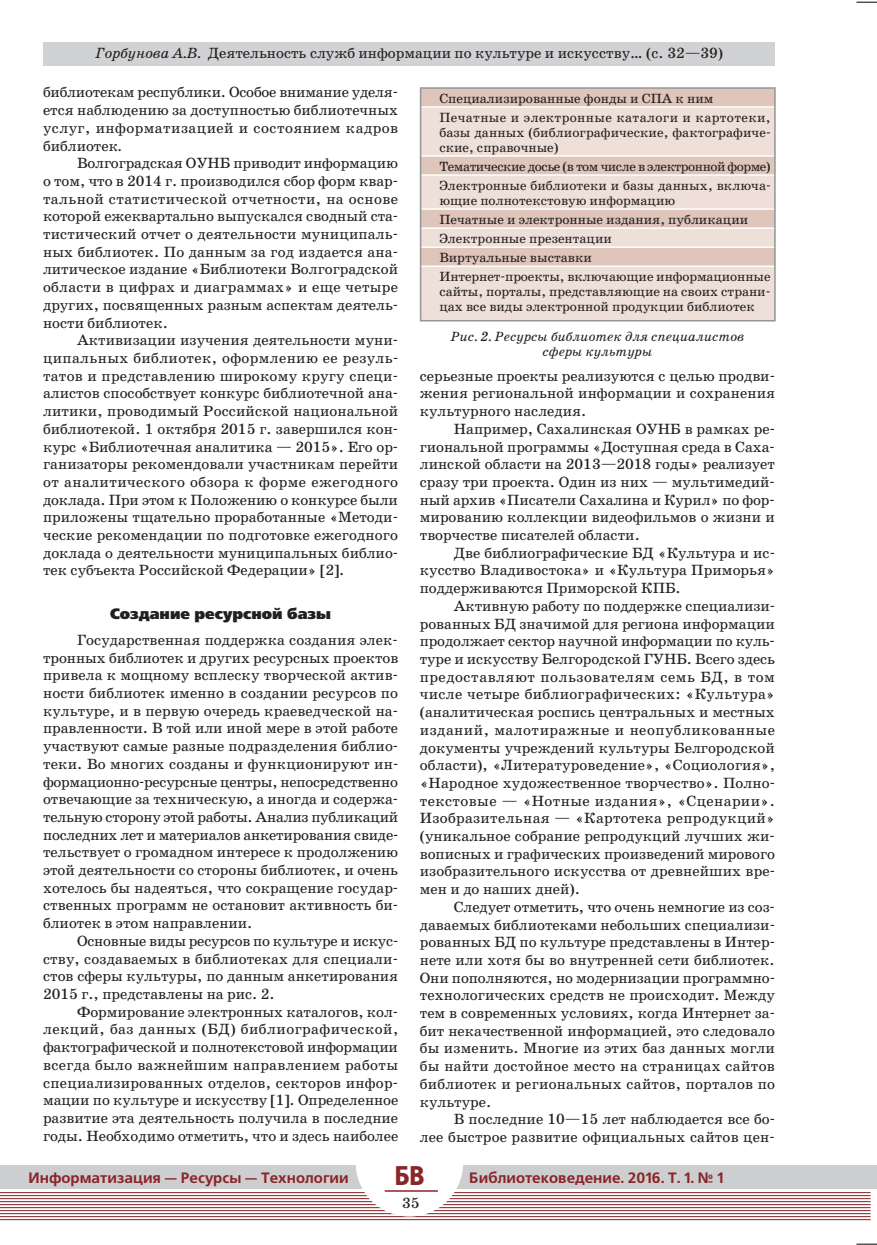
<style>
.page{position:relative;width:877px;height:1245px;background:#fff}
.page>*{position:absolute;margin:0;border:0;box-sizing:border-box;transform-origin:0 0}
.t1{font:27px "Hermes C";color:#8a2528}
.t2{font:15px/17.7px "School Book C";color:#231f20;text-align:justify}
.t3{font:700 15px "Free Set C";color:#8a2528}
.t4{font:15px "Free Set Black C";color:#231f20}
.t5{font:13.5px/19px "School Book C";color:#231f20}
.t6{font:13.5px/19px "School Book C";letter-spacing:-.035em;color:#231f20}
.t7{font:13.5px/19px "School Book C";letter-spacing:.025em;color:#231f20}
.t8{font:italic 13.5px/15px "School Book C";color:#231f20;text-align:center}
.s1{font-style:italic}
</style>
<div class="page">
<div style="left:455px;top:1165px;width:422px;height:24px;background:#cdced0"></div>
<div style="left:0;top:1165px;width:364px;height:23px;background:#cdced0"></div>
<div style="left:43px;top:43px;width:732px;height:23px;background:#d1d2d4"></div>
<div style="left:435px;top:89px;width:339px;height:17px;background:#dfc5ba"></div>
<svg style="left:421px;top:108px;width:353px;height:212px;background:#ead9d1"></svg>
<hr style="left:435px;top:155px;width:339px;height:2px;background:#fff">
<hr style="left:435px;top:174px;width:339px;height:2px;background:#fff">
<hr style="left:435px;top:208px;width:339px;height:2px;background:#fff">
<hr style="left:435px;top:227px;width:339px;height:2px;background:#fff">
<hr style="left:435px;top:246px;width:339px;height:2px;background:#fff">
<hr style="left:435px;top:265px;width:339px;height:2px;background:#fff">
<svg style="left:420px;top:87px;width:15px;height:21px"></svg>
<hr style="left:435px;top:87px;width:341px;height:2px;background:#939598">
<svg style="left:774px;top:89px;width:2px;height:18px"></svg>
<hr style="left:420px;top:107px;width:1px;height:49px;background:#939598">
<hr style="left:774px;top:107px;width:2px;height:49px;background:#939598">
<svg style="left:420px;top:155px;width:15px;height:21px"></svg>
<svg style="left:774px;top:156px;width:2px;height:19px"></svg>
<hr style="left:420px;top:175px;width:1px;height:34px;background:#939598">
<hr style="left:774px;top:175px;width:2px;height:34px;background:#939598">
<svg style="left:420px;top:208px;width:15px;height:59px"></svg>
<svg style="left:774px;top:209px;width:2px;height:57px"></svg>
<hr style="left:420px;top:266px;width:1px;height:54px;background:#939598">
<hr style="left:774px;top:266px;width:2px;height:54px;background:#939598">
<svg style="left:420px;top:320px;width:15px;height:1px"></svg>
<hr style="left:435px;top:320px;width:341px;height:1px;background:#939598">
<hr style="left:0;top:1219px;width:870px;height:1px;background:#8a2528">
<hr style="left:0;top:1216px;width:870px;height:1px;background:#8a2528">
<hr style="left:0;top:1213px;width:870px;height:1px;background:#8a2528">
<hr style="left:0;top:1210px;width:870px;height:1px;background:#8a2528">
<hr style="left:0;top:1207px;width:870px;height:1px;background:#8a2528">
<hr style="left:0;top:1204px;width:870px;height:1px;background:#8a2528">
<hr style="left:0;top:1201px;width:870px;height:1px;background:#8a2528">
<hr style="left:0;top:1198px;width:870px;height:1px;background:#8a2528">
<hr style="left:0;top:1195px;width:870px;height:1px;background:#8a2528">
<hr style="left:0;top:1192px;width:870px;height:1px;background:#8a2528">
<svg style="left:356px;top:1165px;width:107px;height:50px"></svg>
<hr style="left:385px;top:1190px;width:53px;height:1px;background:#8a2528">
<svg style="left:856px;top:2px;width:21px;height:1px"></svg>
<svg style="left:856px;top:1244px;width:21px;height:1px"></svg>
<p class="t2" style="left:95px;top:45px;width:629px"><span class="s1">Горбунова А.В.</span> Деятельность служб информации по культуре и искусству… (с. 32—39)</p>
<p class="t7" style="left:439px;top:89px;width:333px">Специализированные фонды и СПА к ним<br>Печатные и электронные каталоги и картотеки,</p>
<p class="t5" style="left:439px;top:125px;width:333px;line-height:15px">базы данных (библиографические, фактографиче&shy;ские, справочные)</p>
<p class="t6" style="left:439px;top:157px;width:333px">Тематические досье (в том числе в электронной форме)<br>Электронные библиотеки и базы данных, включа-</p>
<p class="t5" style="left:439px;top:191px;width:333px">ющие полнотекстовую информацию<br>Печатные и электронные издания, публикации Электронные презентации<br>Виртуальные выставки<br>Интернет-проекты, включающие информационные</p>
<p class="t5" style="left:439px;top:284px;width:333px;line-height:15px">сайты, порталы, представляющие на своих страни&shy;цах все виды электронной продукции библиотек</p>
<p class="t8" style="left:450px;top:329px;width:295px">Рис. 2. Ресурсы библиотек для специалистов сферы культуры</p>
<p class="t2" style="left:43px;top:84px;width:357px">библиотекам республики. Особое внимание уделя&shy;ется наблюдению за доступностью библиотечных услуг, информатизацией и состоянием кадров библиотек<span class="s1">.</span></p>
<p class="t2" style="left:43px;top:154px;width:357px;text-indent:34px">Волгоградская ОУНБ приводит информацию о том, что в 2014 г. производился сбор форм квар&shy;тальной статистической отчетности, на основе которой ежеквартально выпускался сводный ста&shy;тистический отчет о деятельности муниципаль&shy;ных библиотек. По данным за год издается ана&shy;литическое издание «Библиотеки Волгоградской области в цифрах и диаграммах» и еще четыре других, посвященных разным аспектам деятель&shy;ности библиотек.</p>
<p class="t2" style="left:43px;top:331px;width:357px;text-indent:34px">Активизации изучения деятельности муни&shy;ципальных библиотек, оформлению ее резуль&shy;татов и представлению широкому кругу специ&shy;алистов способствует конкурс библиотечной ана&shy;литики, проводимый Российской национальной библиотекой. 1 октября 2015 г. завершился кон&shy;курс «Библиотечная аналитика — 2015». Его ор&shy;ганизаторы рекомендовали участникам перейти от аналитического обзора к форме ежегодного доклада. При этом к Положению о конкурсе были приложены тщательно проработанные «Методи&shy;ческие рекомендации по подготовке ежегодного доклада о деятельности муниципальных библио&shy;тек субъекта Российской Федерации» [2].</p>
<p class="t4" style="left:110px;top:605px;width:222px">Создание ресурсной базы</p>
<p class="t2" style="left:43px;top:631px;width:357px;text-indent:34px">Государственная поддержка создания элек&shy;тронных библиотек и других ресурсных проектов привела к мощному всплеску творческой актив&shy;ности библиотек именно в создании ресурсов по культуре, и в первую очередь краеведческой на&shy;правленности. В той или иной мере в этой работе участвуют самые разные подразделения библио&shy;теки. Во многих созданы и функционируют ин&shy;формационно-ресурсные центры, непосредственно отвечающие за техническую, а иногда и содержа&shy;тельную сторону этой работы. Анализ публикаций последних лет и материалов анкетирования свиде&shy;тельствует о громадном интересе к продолжению этой деятельности со стороны библиотек, и очень хотелось бы надеяться, что сокращение государ&shy;ственных программ не остановит активность би&shy;блиотек в этом направлении.</p>
<p class="t2" style="left:43px;top:932px;width:357px;text-indent:34px">Основные виды ресурсов по культуре и искус&shy;ству, создаваемых в библиотеках для специали&shy;стов сферы культуры, по данным анкетирования 2015 г., представлены на рис. 2.</p>
<p class="t2" style="left:43px;top:1003px;width:357px;text-indent:34px">Формирование электронных каталогов, кол&shy;лекций, баз данных (БД) библиографической, фактографической и полнотекстовой информации всегда было важнейшим направлением работы специализированных отделов, секторов инфор&shy;мации по культуре и искусству [1]. Определенное развитие эта деятельность получила в последние годы. Необходимо отметить, что и здесь наиболее</p>
<p class="t2" style="left:420px;top:367px;width:357px">серьезные проекты реализуются с целью продви&shy;жения региональной информации и сохранения культурного наследия.</p>
<p class="t2" style="left:420px;top:420px;width:357px;text-indent:34px">Например, Сахалинская ОУНБ в рамках ре&shy;гиональной программы «Доступная среда в Саха&shy;линской области на 2013—2018 годы» реализует сразу три проекта. Один из них — мультимедий&shy;ный архив «Писатели Сахалина и Курил» по фор&shy;мированию коллекции видеофильмов о жизни и творчестве писателей области.</p>
<p class="t2" style="left:420px;top:544px;width:357px;text-indent:34px">Две библиографические БД «Культура и ис&shy;кусство Владивостока» и «Культура Приморья» поддерживаются Приморской КПБ.</p>
<p class="t2" style="left:420px;top:597px;width:357px;text-indent:34px">Активную работу по поддержке специализи&shy;рованных БД значимой для региона информации продолжает сектор научной информации по куль&shy;туре и искусству Белгородской ГУНБ. Всего здесь предоставляют пользователям семь БД, в том числе четыре библиографических: «Культура» (аналитическая роспись центральных и местных изданий, малотиражные и неопубликованные документы учреждений культуры Белгородской области), «Литературоведение», «Социология», «Народное художественное творчество». Полно&shy;текстовые — «Нотные издания», «Сценарии».<br>Изобразительная — «Картотека репродукций» (уникальное собрание репродукций лучших жи&shy;вописных и графических произведений мирового изобразительного искусства от древнейших вре&shy;мен и до наших дней).</p>
<p class="t2" style="left:420px;top:898px;width:357px;text-indent:34px">Следует отметить, что очень немногие из соз&shy;даваемых библиотеками небольших специализи&shy;рованных БД по культуре представлены в Интер&shy;нете или хотя бы во внутренней сети библиотек.<br>Они пополняются, но модернизации программно&shy;технологических средств не происходит. Между тем в современных условиях, когда Интернет за&shy;бит некачественной информацией, это следовало бы изменить. Многие из этих баз данных могли бы найти достойное место на страницах сайтов библиотек и региональных сайтов, порталов по культуре.</p>
<p class="t2" style="left:420px;top:1110px;width:357px;text-align:right">В последние 10—15 лет наблюдается все бо-<br>лее быстрое развитие официальных сайтов цен-</p>
<h1 class="t1" style="left:395px;top:1160px;width:31px">БВ</h1>
<p class="t2" style="left:402px;top:1194px;width:19px">35</p>
<p class="t3" style="left:29px;top:1169px;width:322px">Информатизация — Ресурсы — Технологии</p>
<p class="t3" style="left:469px;top:1169px;width:256px">Библиотековедение. 2016. Т. 1. № 1</p>
</div>
